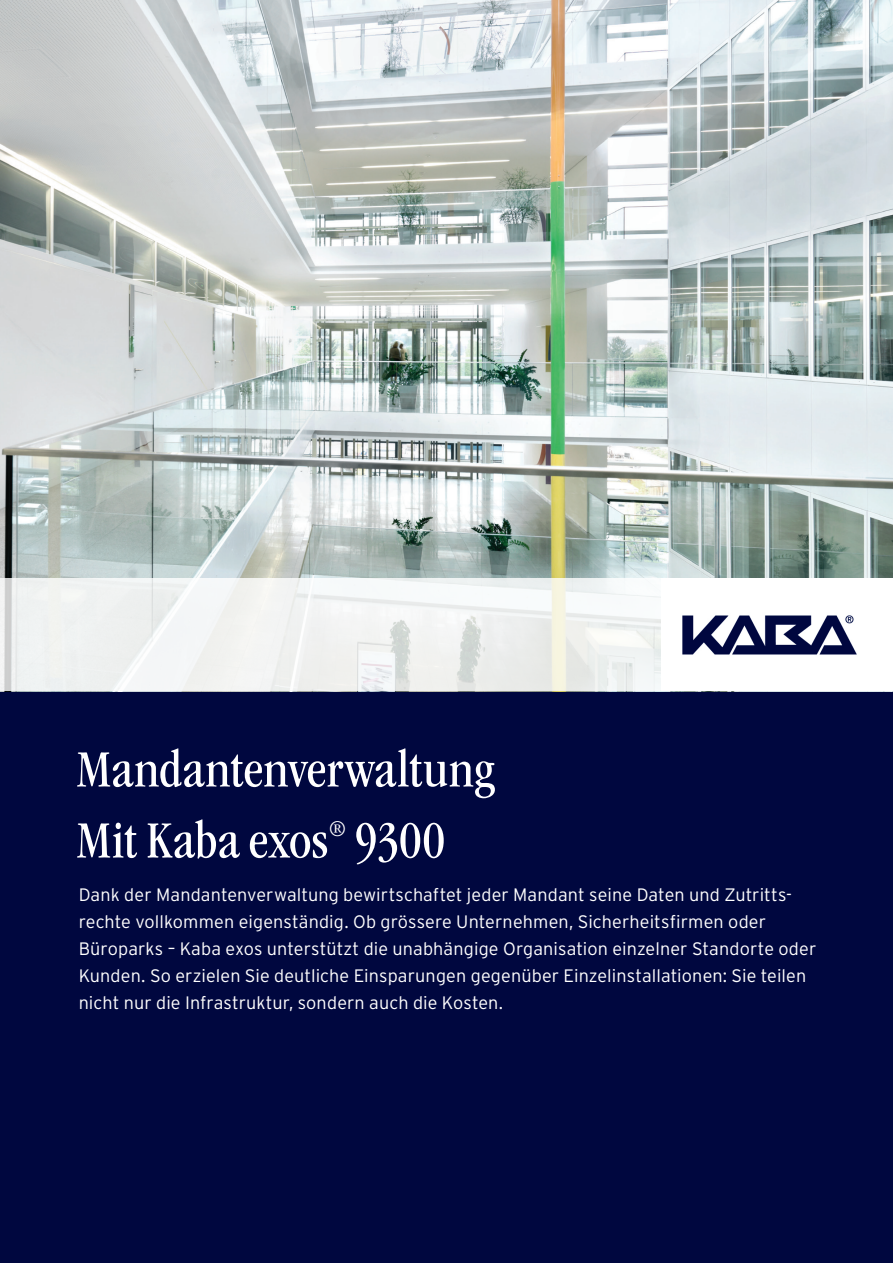
<style>
.page{position:relative;width:893px;height:1263px;background:#00073f}
.page>*{position:absolute;margin:0;border:0;box-sizing:border-box;transform-origin:0 0}
.t1{font:condensed 54px/70.9px "ITC Garamond Std";color:#fff}
.t2{font:condensed 21px "ITC Garamond Std";color:#fff}
.t3{font:300 18px/27px "Interstate";letter-spacing:.005em;color:#fff}
</style>
<div class="page">
<img style="left:0;top:0;width:893px;height:578px">
<svg style="left:0;top:578px;width:661px;height:113px;fill:#f1f3f2"></svg>
<div style="left:661px;top:578px;width:232px;height:113px;background:#fff"></div>
<img style="left:682px;top:615px;width:175px;height:40px">
<h1 class="t1" style="left:77px;top:734px;width:420px">Mandantenverwaltung<br>Mit Kaba exos</h1>
<p class="t2" style="left:329px;top:818px;width:18px">®</p>
<h1 class="t1" style="left:355px;top:805px;width:92px">9300</h1>
<p class="t3" style="left:79px;top:881px;width:739px">Dank der Mandantenverwaltung bewirtschaftet jeder Mandant seine Daten und Zutritts&shy;rechte vollkommen eigenständig. Ob grössere Unternehmen, Sicherheitsfirmen oder Büroparks – Kaba exos unterstützt die unabhängige Organisation einzelner Standorte oder Kunden. So erzielen Sie deutliche Einsparungen gegenüber Einzelinstallationen: Sie teilen nicht nur die Infrastruktur, sondern auch die Kosten.</p>
</div>
